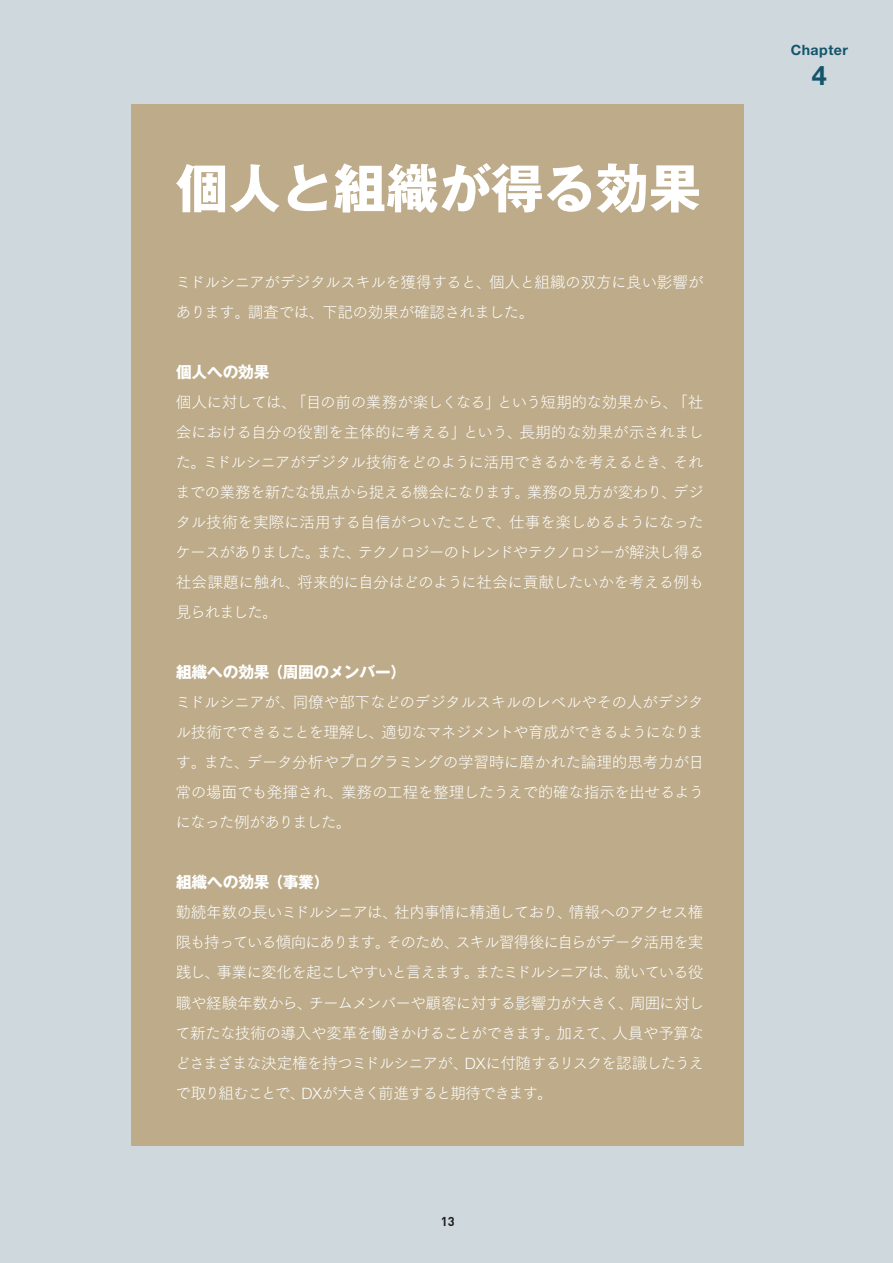
<style>
.page{position:relative;width:893px;height:1263px;background:#cfd8dd}
.page>*{position:absolute;margin:0;border:0;box-sizing:border-box;transform-origin:0 0}
.t1{font:700 52.5px "Gothic MB101 Pro";color:#fff}
.t2{font:700 27px "Helvetica Neue";color:#13556b}
.t3{font:15.75px/30px "Tsuku Go Pro L";letter-spacing:-.045em;color:#fff;text-align:justify}
.t4{font:700 15.75px "Gothic MB101 Pro";letter-spacing:-.015em;color:#fff}
.t5{font:700 14.1px "Helvetica Neue";letter-spacing:.035em;color:#13556b}
.t6{font:700 12.75px "DIN";color:#231f20}
</style>
<div class="page">
<div style="left:131px;top:104px;width:612px;height:1041px;background:#bdab89"></div>
<h1 class="t1" style="left:176px;top:145px;width:527px">個人と組織が得る効果</h1>
<p class="t3" style="left:175px;top:266px;width:530px">ミドルシニアがデジタルスキルを獲得すると、個人と組織の双方に良い影響があります。調査では、下記の効果が確認されました。</p>
<p class="t4" style="left:176px;top:359px;width:95px">個人への効果</p>
<p class="t3" style="left:175px;top:386px;width:531px">個人に対しては、「目の前の業務が楽しくなる」という短期的な効果から、「社会における自分の役割を主体的に考える」という、長期的な効果が示されました。ミドルシニアがデジタル技術をどのように活用できるかを考えるとき、それまでの業務を新たな視点から捉える機会になります。業務の見方が変わり、デジタル技術を実際に活用する自信がついたことで、仕事を楽しめるようになったケースがありました。また、テクノロジーのトレンドやテクノロジーが解決し得る社会課題に触れ、将来的に自分はどのように社会に貢献したいかを考える例も見られました。</p>
<p class="t4" style="left:176px;top:659px;width:232px">組織への効果（周囲のメンバー）</p>
<p class="t3" style="left:175px;top:686px;width:531px">ミドルシニアが、同僚や部下などのデジタルスキルのレベルやその人がデジタル技術でできることを理解し、適切なマネジメントや育成ができるようになります。また、データ分析やプログラミングの学習時に磨かれた論理的思考力が日常の場面でも発揮され、業務の工程を整理したうえで的確な指示を出せるようになった例がありました。</p>
<p class="t4" style="left:176px;top:869px;width:155px">組織への効果（事業）</p>
<p class="t3" style="left:175px;top:896px;width:531px">勤続年数の長いミドルシニアは、社内事情に精通しており、情報へのアクセス権限も持っている傾向にあります。そのため、スキル習得後に自らがデータ活用を実践し、事業に変化を起こしやすいと言えます。またミドルシニアは、就いている役職や経験年数から、チームメンバーや顧客に対する影響力が大きく、周囲に対して新たな技術の導入や変革を働きかけることができます。加えて、人員や予算などさまざまな決定権を持つミドルシニアが、DXに付随するリスクを認識したうえで取り組むことで、DXが大きく前進すると期待できます。</p>
<p class="t6" style="left:441px;top:1213px;width:15px">13</p>
<p class="t5" style="left:791px;top:41px;width:59px">Chapter</p>
<h2 class="t2" style="left:812px;top:59px;width:17px">4</h2>
</div>
